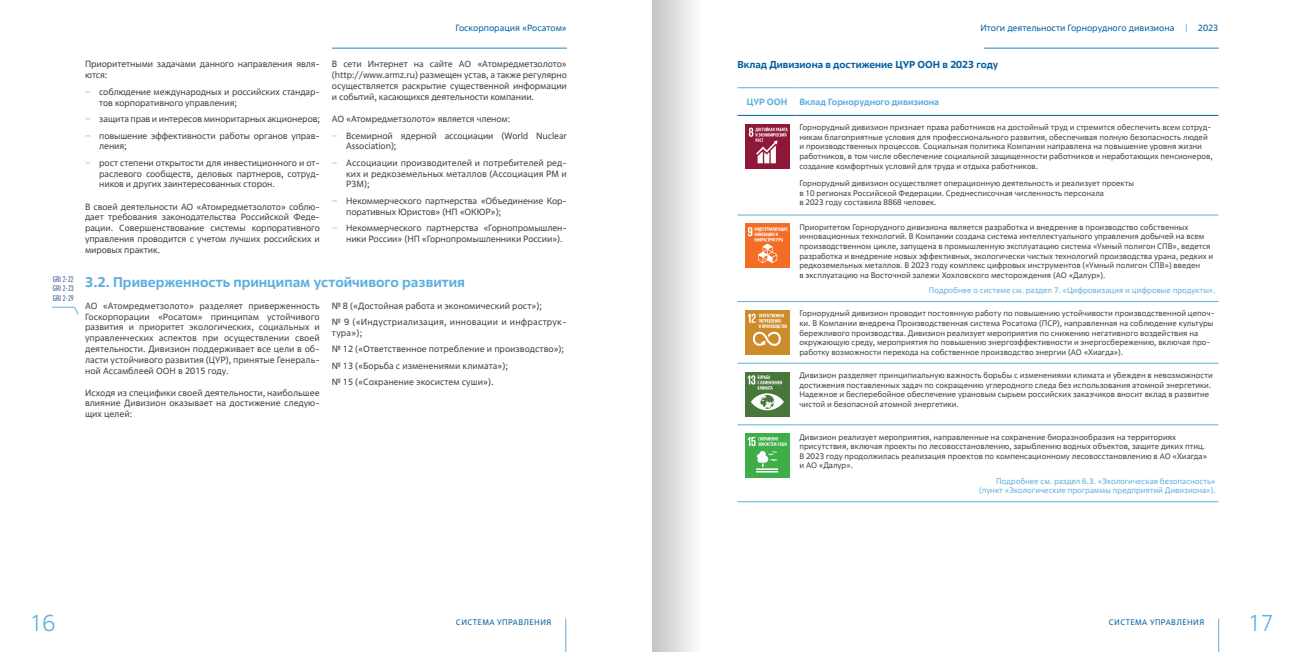
<style>
.page{position:relative;width:1304px;height:652px;background:#fff}
.page>*{position:absolute;margin:0;border:0;box-sizing:border-box;transform-origin:0 0}
.t1{font:300 23px "Rosatom";color:#5eaee0}
.t2{font:700 14px "Rosatom";color:#5eaee0}
.t3{font:700 10px "Rosatom";color:#035fa2}
.t4{font:9px/10.8px "Rosatom";letter-spacing:-.01em;color:#414042}
.t5{font:9px/16.5px "Rosatom";letter-spacing:.01em;color:#414042}
.t6{font:9px/16.5px "Rosatom";letter-spacing:.02em;color:#414042}
.t7{font:9px "Rosatom";color:#035fa2}
.t8{font:700 9px "Rosatom";color:#5eaee0}
.t9{font:8px/9.6px "Rosatom";color:#414042}
.t10{font:8px/9.6px "Rosatom";color:#5eaee0;text-align:right}
.t11{font:8px "Rosatom";letter-spacing:.05em;color:#035fa2}
.t12{font:condensed 8px/9.6px "DIN Pro";color:#003274;text-align:justify}
.s1{color:#5eaee0}
.s2{color:#7fbae6}
</style>
<div class="page">
<hr style="left:566px;top:619px;width:1px;height:33px;background:#5eaee0">
<hr style="left:1218px;top:619px;width:1px;height:33px;background:#5eaee0">
<hr style="left:332px;top:48px;width:235px;height:1px;background:#5eaee0">
<hr style="left:984px;top:48px;width:235px;height:1px;background:#5eaee0">
<svg style="left:52px;top:307px;width:26px;height:8px"></svg>
<hr style="left:738px;top:301px;width:59px;height:1px;background:#5eaee0">
<hr style="left:797px;top:301px;width:421px;height:1px;background:#5eaee0">
<hr style="left:738px;top:363px;width:59px;height:1px;background:#5eaee0">
<hr style="left:738px;top:425px;width:59px;height:1px;background:#5eaee0">
<hr style="left:738px;top:502px;width:59px;height:1px;background:#5eaee0">
<hr style="left:797px;top:363px;width:421px;height:1px;background:#5eaee0">
<hr style="left:797px;top:425px;width:421px;height:1px;background:#5eaee0">
<hr style="left:797px;top:502px;width:421px;height:1px;background:#5eaee0">
<hr style="left:738px;top:215px;width:59px;height:1px;background:#5eaee0">
<hr style="left:797px;top:215px;width:421px;height:1px;background:#5eaee0">
<hr style="left:738px;top:115px;width:59px;height:1px;background:#035fa2">
<hr style="left:797px;top:115px;width:421px;height:1px;background:#035fa2">
<hr style="left:738px;top:88px;width:59px;height:1px;background:#5eaee0">
<hr style="left:797px;top:88px;width:421px;height:1px;background:#5eaee0">
<svg style="left:745px;top:124px;width:44px;height:45px"></svg>
<svg style="left:745px;top:224px;width:44px;height:44px"></svg>
<svg style="left:745px;top:310px;width:44px;height:45px"></svg>
<svg style="left:745px;top:372px;width:44px;height:44px"></svg>
<svg style="left:745px;top:433px;width:44px;height:45px"></svg>
<div style="left:652px;top:0;width:63px;height:652px;background:linear-gradient(to right,#c6c6c6,#fff)"></div>
<p class="t12" style="left:53px;top:274px;width:22px">GRI 2-22<br>GRI 2-23<br>GRI 2-29</p>
<p class="t7" style="left:456px;top:22px;width:113px">Госкорпорация «Росатом»</p>
<p class="t7" style="left:980px;top:22px;width:240px">Итоги деятельности Горнорудного дивизиона <span class="s1">|</span> 2023</p>
<p class="t4" style="left:85px;top:59px;width:236px">Приоритетными задачами данного направления явля&shy;ются:</p>
<p class="t4" style="left:99px;top:86px;width:222px;text-indent:-14px"><span class="s2">ʼ</span> соблюдение международных и российских стандар&shy;тов корпоративного управления;</p>
<p class="t4" style="left:85px;top:111px;width:236px;line-height:16.5px"><span class="s2">ʼ</span> защита прав и интересов миноритарных акционеров; <span class="s2">ʼ</span> повышение эффективности работы органов управ-</p>
<p class="t4" style="left:85px;top:138px;width:236px;line-height:16.5px;text-indent:14px">ления;<br><span class="s2">ʼ</span> рост степени открытости для инвестиционного и от-</p>
<p class="t4" style="left:99px;top:168px;width:222px">раслевого сообществ, деловых партнеров, сотруд&shy;ников и других заинтересованных сторон.</p>
<p class="t4" style="left:85px;top:201px;width:236px;text-align:justify">В своей деятельности АО «Атомредметзолото» соблю&shy;дает требования законодательства Российской Феде&shy;рации. Совершенствование системы корпоративного управления проводится с учетом лучших российских и мировых практик.</p>
<p class="t4" style="left:332px;top:59px;width:236px;text-align:justify">В сети Интернет на сайте АО «Атомредметзолото» (http://www.armz.ru) размещен устав, а также регулярно осуществляется раскрытие существенной информации и событий, касающихся деятельности компании.</p>
<p class="t4" style="left:332px;top:111px;width:236px;line-height:16.5px">АО «Атомредметзолото» является членом:<br><span class="s2">ʼ</span> Всемирной ядерной ассоциации (World Nuclear</p>
<p class="t5" style="left:332px;top:138px;width:236px;text-indent:14px">Association);<br><span class="s2">ʼ</span> Ассоциации производителей и потребителей ред-</p>
<p class="t5" style="left:346px;top:168px;width:222px;line-height:10.8px">ких и редкоземельных металлов (Ассоциация РМ и<br>РЗМ);</p>
<p class="t4" style="left:346px;top:195px;width:222px;text-indent:-14px"><span class="s2">ʼ</span> Некоммерческого партнерства «Объединение Кор&shy;поративных Юристов» (НП «ОКЮР»);</p>
<p class="t4" style="left:346px;top:222px;width:222px;text-indent:-14px"><span class="s2">ʼ</span> Некоммерческого партнерства «Горнопромышлен&shy;ники России» (НП «Горнопромышленники России»).</p>
<h2 class="t2" style="left:85px;top:273px;width:381px">3.2. Приверженность принципам устойчивого развития</h2>
<p class="t4" style="left:85px;top:300px;width:236px;text-align:justify">АО «Атомредметзолото» разделяет приверженность Госкорпорации «Росатом» принципам устойчивого развития и приоритет экологических, социальных и управленческих аспектов при осуществлении своей деятельности. Дивизион поддерживает все цели в об&shy;ласти устойчивого развития (ЦУР), принятые Генераль&shy;ной Ассамблеей ООН в 2015 году.</p>
<p class="t4" style="left:85px;top:387px;width:236px;text-align:justify">Исходя из специфики своей деятельности, наибольшее влияние Дивизион оказывает на достижение следую&shy;щих целей:</p>
<p class="t6" style="left:332px;top:297px;width:236px">№ 8 («Достойная работа и экономический рост»);<br>№ 9 («Индустриализация, инновации и инфраструк-</p>
<p class="t4" style="left:332px;top:324px;width:234px;line-height:16.5px">тура»);<br>№ 12 («Ответственное потребление и производство»); № 13 («Борьба с изменениями климата»);<br>№ 15 («Сохранение экосистем суши»).</p>
<p class="t3" style="left:738px;top:58px;width:262px">Вклад Дивизиона в достижение ЦУР ООН в 2023 году</p>
<p class="t8" style="left:747px;top:96px;width:42px">ЦУР ООН</p>
<p class="t8" style="left:799px;top:96px;width:141px">Вклад Горнорудного дивизиона</p>
<p class="t9" style="left:799px;top:123px;width:415px">Горнорудный дивизион признает права работников на достойный труд и стремится обеспечить всем сотруд&shy;никам благоприятные условия для профессионального развития, обеспечивая полную безопасность людей и производственных процессов. Социальная политика Компании направлена на повышение уровня жизни работников, в том числе обеспечение социальной защищенности работников и неработающих пенсионеров, создание комфортных условий для труда и отдыха работников.</p>
<p class="t9" style="left:799px;top:179px;width:336px">Горнорудный дивизион осуществляет операционную деятельность и реализует проекты в 10 регионах Российской Федерации. Среднесписочная численность персонала<br>в 2023 году составила 8868 человек.</p>
<p class="t9" style="left:799px;top:222px;width:415px">Приоритетом Горнорудного дивизиона является разработка и внедрение в производство собственных инновационных технологий. В Компании создана система интеллектуального управления добычей на всем производственном цикле, запущена в промышленную эксплуатацию система «Умный полигон СПВ», ведется разработка и внедрение новых эффективных, экологически чистых технологий производства урана, редких и редкоземельных металлов. В 2023 году комплекс цифровых инструментов («Умный полигон СПВ») введен<br>в эксплуатацию на Восточной залежи Хохловского месторождения (АО «Далур»).</p>
<p class="t10" style="left:929px;top:285px;width:288px">Подробнее о системе см. раздел 7. «Цифровизация и цифровые продукты».</p>
<p class="t9" style="left:799px;top:309px;width:417px">Горнорудный дивизион проводит постоянную работу по повышению устойчивости производственной цепоч&shy;ки. В Компании внедрена Производственная система Росатома (ПСР), направленная на соблюдение культуры бережливого производства. Дивизион реализует мероприятия по снижению негативного воздействия на окружающую среду, мероприятия по повышению энергоэффективности и энергосбережению, включая про&shy;работку возможности перехода на собственное производство энергии (АО «Хиагда»).</p>
<p class="t9" style="left:799px;top:370px;width:415px">Дивизион разделяет принципиальную важность борьбы с изменениями климата и убежден в невозможности достижения поставленных задач по сокращению углеродного следа без использования атомной энергетики.<br>Надежное и бесперебойное обеспечение урановым сырьем российских заказчиков вносит вклад в развитие чистой и безопасной атомной энергетики.</p>
<p class="t9" style="left:799px;top:432px;width:409px">Дивизион реализует мероприятия, направленные на сохранение биоразнообразия на территориях присутствия, включая проекты по лесовосстановлению, зарыблению водных объектов, защите диких птиц.<br>В 2023 году продолжилась реализация проектов по компенсационному лесовосстановлению в АО «Хиагда» и АО «Далур».</p>
<p class="t10" style="left:979px;top:476px;width:238px">Подробнее см. раздел 6.3. «Экологическая безопасность» (пункт «Экологические программы предприятий Дивизиона»).</p>
<h1 class="t1" style="left:30px;top:609px;width:27px">16</h1>
<h1 class="t1" style="left:1248px;top:609px;width:27px">17</h1>
<p class="t11" style="left:456px;top:617px;width:97px">СИСТЕМА УПРАВЛЕНИЯ</p>
<p class="t11" style="left:1109px;top:617px;width:97px">СИСТЕМА УПРАВЛЕНИЯ</p>
</div>
